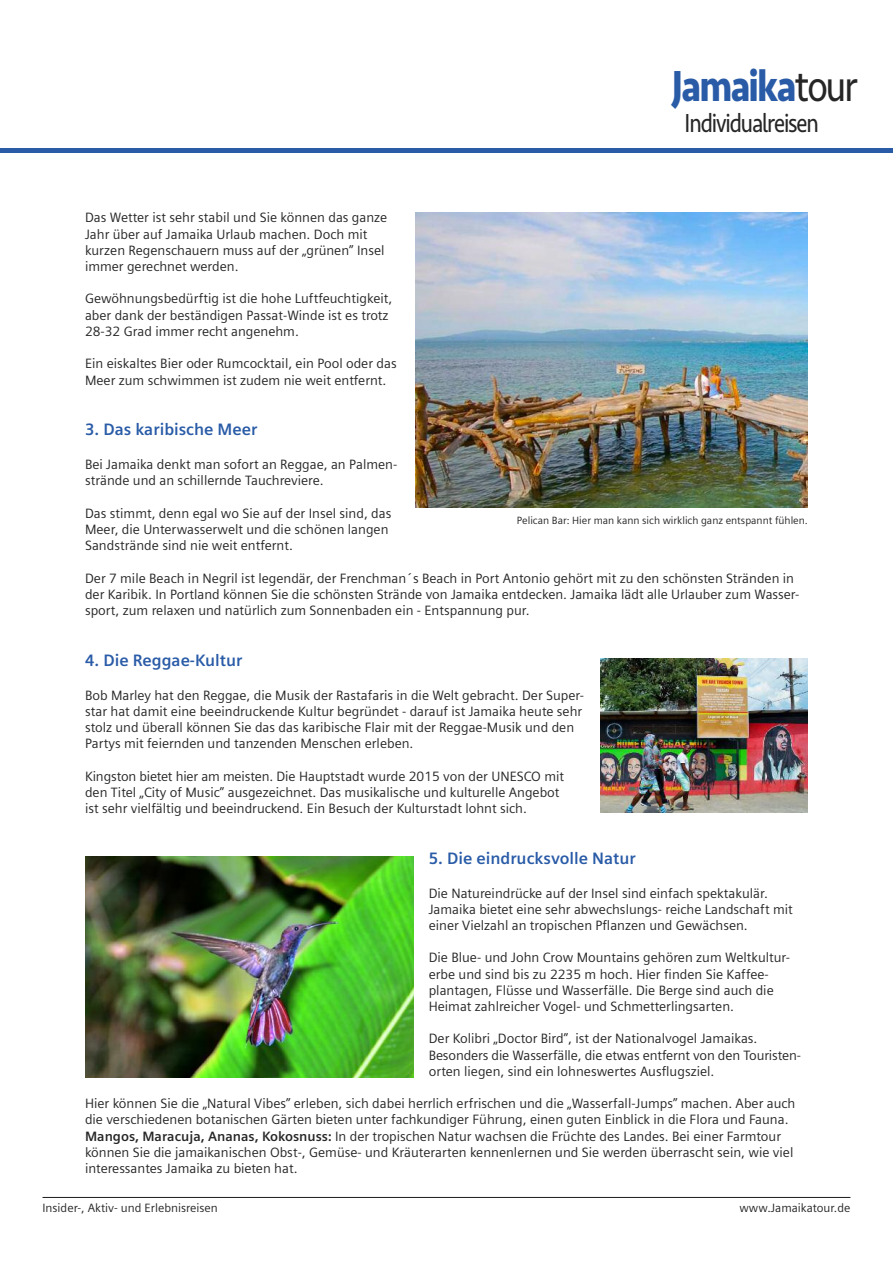
<style>
.page{position:relative;width:893px;height:1263px;background:#fff}
.page>*{position:absolute;margin:0;border:0;box-sizing:border-box;transform-origin:0 0}
.t1{font:700 45px "Seravek";letter-spacing:-.05em;color:#295ba7;scale:.83 1}
.t2{font:27px "Seravek";letter-spacing:-.05em;color:#272627;scale:.83 1}
.t3{font:700 16.5px "Siemens Sans";color:#295ba7}
.t4{font:13.5px/16.2px "Siemens Sans";color:#272627}
.t5{font:12px "Siemens Sans";color:#272627}
.t6{font:10.5px "Siemens Sans";color:#272627}
.s1{font-weight:400;color:#272627}
.s2{font-weight:700}
</style>
<div class="page">
<hr style="left:43px;top:1197px;width:807px;height:1px;background:#272627">
<hr style="left:0;top:149px;width:893px;height:4px;background:#295ba7">
<img style="left:416px;top:213px;width:392px;height:294px">
<img style="left:600px;top:659px;width:208px;height:153px">
<img style="left:85px;top:856px;width:329px;height:222px">
<h1 class="t1" style="left:672px;top:50px;width:226px">Jamaika<span class="s1">tour</span></h1>
<h2 class="t2" style="left:685px;top:102px;width:163px">Individualreisen</h2>
<p class="t4" style="left:85px;top:210px;width:304px">Das Wetter ist sehr stabil und Sie können das ganze Jahr über auf Jamaika Urlaub machen. Doch mit kurzen Regenschauern muss auf der „grünen” Insel immer gerechnet werden.</p>
<p class="t4" style="left:85px;top:291px;width:309px">Gewöhnungsbedürftig ist die hohe Luftfeuchtigkeit, aber dank der beständigen Passat-Winde ist es trotz<br>28-32 Grad immer recht angenehm.</p>
<p class="t4" style="left:85px;top:355px;width:313px">Ein eiskaltes Bier oder Rumcocktail, ein Pool oder das<br>Meer zum schwimmen ist zudem nie weit entfernt.</p>
<p class="t3" style="left:85px;top:420px;width:174px">3. Das karibische Meer</p>
<p class="t4" style="left:85px;top:456px;width:314px">Bei Jamaika denkt man sofort an Reggae, an Palmen&shy;strände und an schillernde Tauchreviere.</p>
<p class="t4" style="left:85px;top:505px;width:308px">Das stimmt, denn egal wo Sie auf der Insel sind, das<br>Meer, die Unterwasserwelt und die schönen langen<br>Sandstrände sind nie weit entfernt.</p>
<p class="t4" style="left:85px;top:570px;width:716px">Der 7 mile Beach in Negril ist legendär, der Frenchman´s Beach in Port Antonio gehört mit zu den schönsten Stränden in der Karibik. In Portland können Sie die schönsten Strände von Jamaika entdecken. Jamaika lädt alle Urlauber zum Wasser&shy;sport, zum relaxen und natürlich zum Sonnenbaden ein - Entspannung pur.</p>
<p class="t3" style="left:85px;top:650px;width:159px">4. Die Reggae-Kultur</p>
<p class="t4" style="left:85px;top:687px;width:500px">Bob Marley hat den Reggae, die Musik der Rastafaris in die Welt gebracht. Der Super&shy;star hat damit eine beeindruckende Kultur begründet - darauf ist Jamaika heute sehr stolz und überall können Sie das das karibische Flair mit der Reggae-Musik und den Partys mit feiernden und tanzenden Menschen erleben.</p>
<p class="t4" style="left:85px;top:768px;width:481px">Kingston bietet hier am meisten. Die Hauptstadt wurde 2015 von der UNESCO mit den Titel „City of Music” ausgezeichnet. Das musikalische und kulturelle Angebot ist sehr vielfältig und beeindruckend. Ein Besuch der Kulturstadt lohnt sich.</p>
<p class="t3" style="left:429px;top:848px;width:208px">5. Die eindrucksvolle Natur</p>
<p class="t4" style="left:429px;top:885px;width:365px">Die Natureindrücke auf der Insel sind einfach spektakulär.<br>Jamaika bietet eine sehr abwechslungs- reiche Landschaft mit einer Vielzahl an tropischen Pflanzen und Gewächsen.</p>
<p class="t4" style="left:429px;top:949px;width:363px">Die Blue- und John Crow Mountains gehören zum Weltkultur&shy;erbe und sind bis zu 2235 m hoch. Hier finden Sie Kaffee&shy;plantagen, Flüsse und Wasserfälle. Die Berge sind auch die Heimat zahlreicher Vogel- und Schmetterlingsarten.</p>
<p class="t4" style="left:429px;top:1030px;width:374px">Der Kolibri „Doctor Bird”, ist der Nationalvogel Jamaikas.<br>Besonders die Wasserfälle, die etwas entfernt von den Touristen&shy;orten liegen, sind ein lohneswertes Ausflugsziel.</p>
<p class="t4" style="left:85px;top:1095px;width:712px">Hier können Sie die „Natural Vibes” erleben, sich dabei herrlich erfrischen und die „Wasserfall-Jumps” machen. Aber auch die verschiedenen botanischen Gärten bieten unter fachkundiger Führung, einen guten Einblick in die Flora und Fauna.<br><span class="s2">Mangos, Maracuja, Ananas, Kokosnuss:</span> In der tropischen Natur wachsen die Früchte des Landes. Bei einer Farmtour können Sie die jamaikanischen Obst-, Gemüse- und Kräuterarten kennenlernen und Sie werden überrascht sein, wie viel interessantes Jamaika zu bieten hat.</p>
<p class="t5" style="left:43px;top:1201px;width:177px">Insider-, Aktiv- und Erlebnisreisen</p>
<p class="t5" style="left:739px;top:1201px;width:112px">www.Jamaikatour.de</p>
<p class="t6" style="left:517px;top:515px;width:293px">Pelican Bar: Hier man kann sich wirklich ganz entspannt fühlen.</p>
</div>
